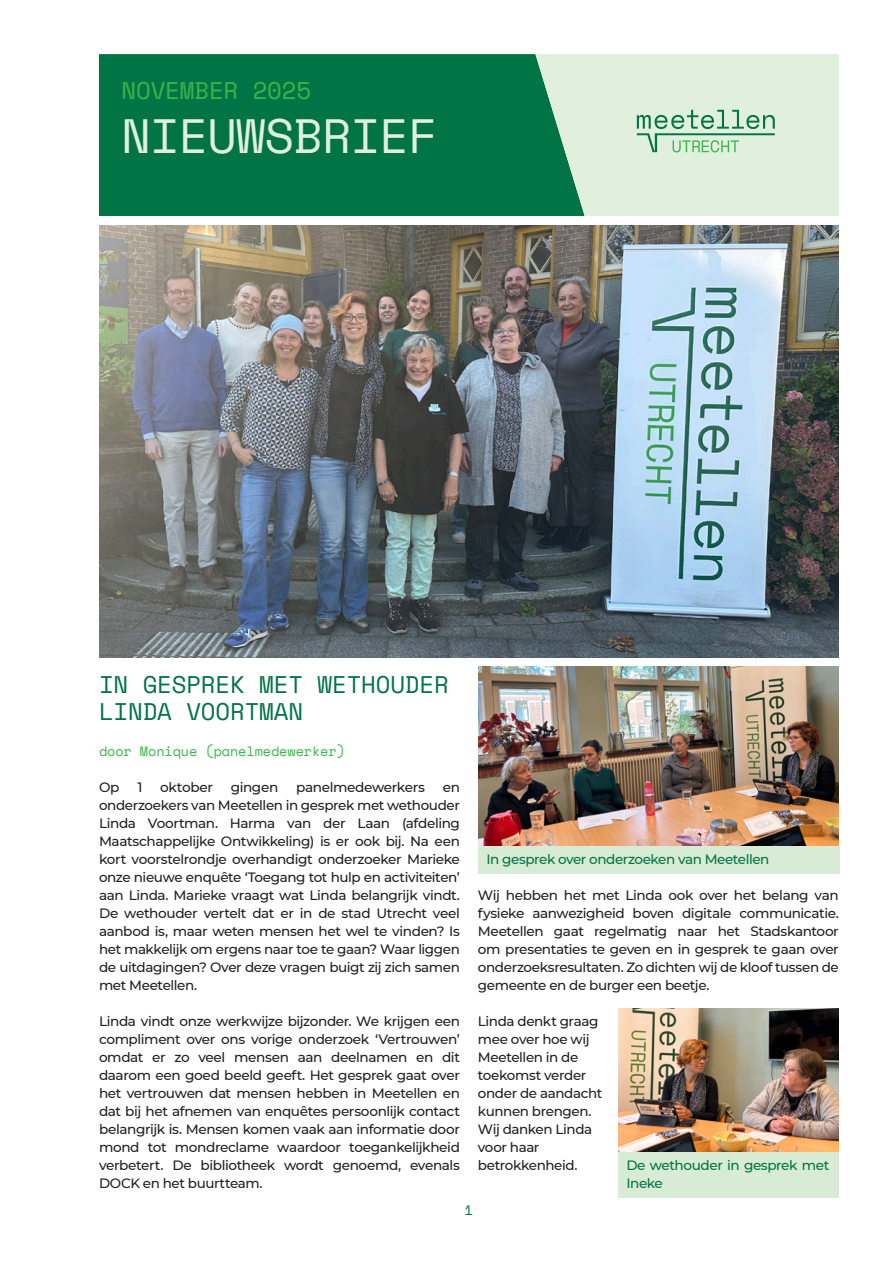
<style>
.page{position:relative;width:893px;height:1263px;background:#fff}
.page>*{position:absolute;margin:0;border:0;box-sizing:border-box;transform-origin:0 0}
.H0{font:48px "Space Mono";letter-spacing:-.015em;color:#e1efdd}
.t1{font:24px/27px "Space Mono";letter-spacing:-.005em;color:#017446}
.t2{font:24px "Space Mono";letter-spacing:-.005em;color:#3ab54a}
.Copy{font:500 13.5px/18px "Montserrat";letter-spacing:-.03em;color:#231f20;text-align:justify}
.Copy-2{font:500 13.5px/18px "Montserrat";letter-spacing:-.03em;color:#017446}
.Credits{font:13.5px "Space Mono";letter-spacing:-.005em;color:#3ab54a}
.t3{font:13.5px "Space Mono";color:#017446}
</style>
<div class="page">
<div style="left:99px;top:54px;width:436px;height:162px;background:#017446"></div>
<svg style="left:535px;top:54px;width:304px;height:162px;background:#cbe3ce"></svg>
<svg style="left:637px;top:110px;width:138px;height:42px;background:#b1d6bb"></svg>
<img style="left:618px;top:1008px;width:221px;height:144px">
<img style="left:478px;top:666px;width:361px;height:180px">
<div style="left:478px;top:846px;width:361px;height:27px;background:#d8ebd4"></div>
<div style="left:618px;top:1152px;width:221px;height:45px;background:#d8ebd4"></div>
<img style="left:99px;top:225px;width:740px;height:432px">
<h1 class="t2" style="left:122px;top:73px;width:191px">NOVEMBER 2025</h1>
<p class="H0" style="left:122px;top:101px;width:317px">NIEUWSBRIEF</p>
<h1 class="t1" style="left:99px;top:670px;width:351px">IN GESPREK MET WETHOUDER<br>LINDA VOORTMAN</h1>
<p class="Credits" style="left:99px;top:741px;width:247px">door Monique (panelmedewerker)</p>
<p class="Copy" style="left:99px;top:778px;width:22px">Op</p>
<p class="Copy" style="left:137px;top:778px;width:7px">1</p>
<p class="Copy" style="left:160px;top:778px;width:54px">oktober</p>
<p class="Copy" style="left:231px;top:778px;width:49px">gingen</p>
<p class="Copy" style="left:296px;top:778px;width:130px">panelmedewerkers</p>
<p class="Copy" style="left:99px;top:778px;width:362px;text-indent:344px">en onderzoekers van Meetellen in gesprek met wethouder Linda Voortman. Harma van der Laan (afdeling Maatschappelijke Ontwikkeling) is er ook bij. Na een kort voorstelrondje overhandigt onderzoeker Marieke onze nieuwe enquête ‘Toegang tot hulp en activiteiten’ aan Linda. Marieke vraagt wat Linda belangrijk vindt.<br>De wethouder vertelt dat er in de stad Utrecht veel aanbod is, maar weten mensen het wel te vinden? Is het makkelijk om ergens naar toe te gaan? Waar liggen de uitdagingen? Over deze vragen buigt zij zich samen met Meetellen.</p>
<p class="Copy" style="left:99px;top:1012px;width:362px">Linda vindt onze werkwijze bijzonder. We krijgen een compliment over ons vorige onderzoek ‘Vertrouwen’ omdat er zo veel mensen aan deelnamen en dit daarom een goed beeld geeft. Het gesprek gaat over het vertrouwen dat mensen hebben in Meetellen en dat bij het afnemen van enquêtes persoonlijk contact belangrijk is. Mensen komen vaak aan informatie door mond tot mondreclame waardoor toegankelijkheid verbetert. De bibliotheek wordt genoemd, evenals DOCK en het buurtteam.</p>
<p class="Copy-2" style="left:486px;top:850px;width:284px">In gesprek over onderzoeken van Meetellen</p>
<p class="Copy" style="left:478px;top:886px;width:362px">Wij hebben het met Linda ook over het belang van fysieke aanwezigheid boven digitale communicatie.<br>Meetellen gaat regelmatig naar het Stadskantoor om presentaties te geven en in gesprek te gaan over onderzoeksresultaten. Zo dichten wij de kloof tussen de gemeente en de burger een beetje.</p>
<p class="Copy" style="left:478px;top:1012px;width:122px">Linda denkt graag</p>
<p class="Copy" style="left:478px;top:1030px;width:113px">mee over hoe wij</p>
<p class="Copy" style="left:478px;top:1048px;width:102px">Meetellen in de</p>
<p class="Copy" style="left:478px;top:1066px;width:110px">toekomst verder</p>
<p class="Copy" style="left:478px;top:1084px;width:126px">onder de aandacht</p>
<p class="Copy" style="left:478px;top:1102px;width:115px">kunnen brengen.</p>
<p class="Copy" style="left:478px;top:1120px;width:116px">Wij danken Linda</p>
<p class="Copy" style="left:478px;top:1138px;width:63px">voor haar</p>
<p class="Copy" style="left:478px;top:1156px;width:101px">betrokkenheid.</p>
<p class="Copy-2" style="left:626px;top:1156px;width:204px">De wethouder in gesprek met<br>Ineke</p>
<p class="t3" style="left:465px;top:1200px;width:10px">1</p>
</div>
